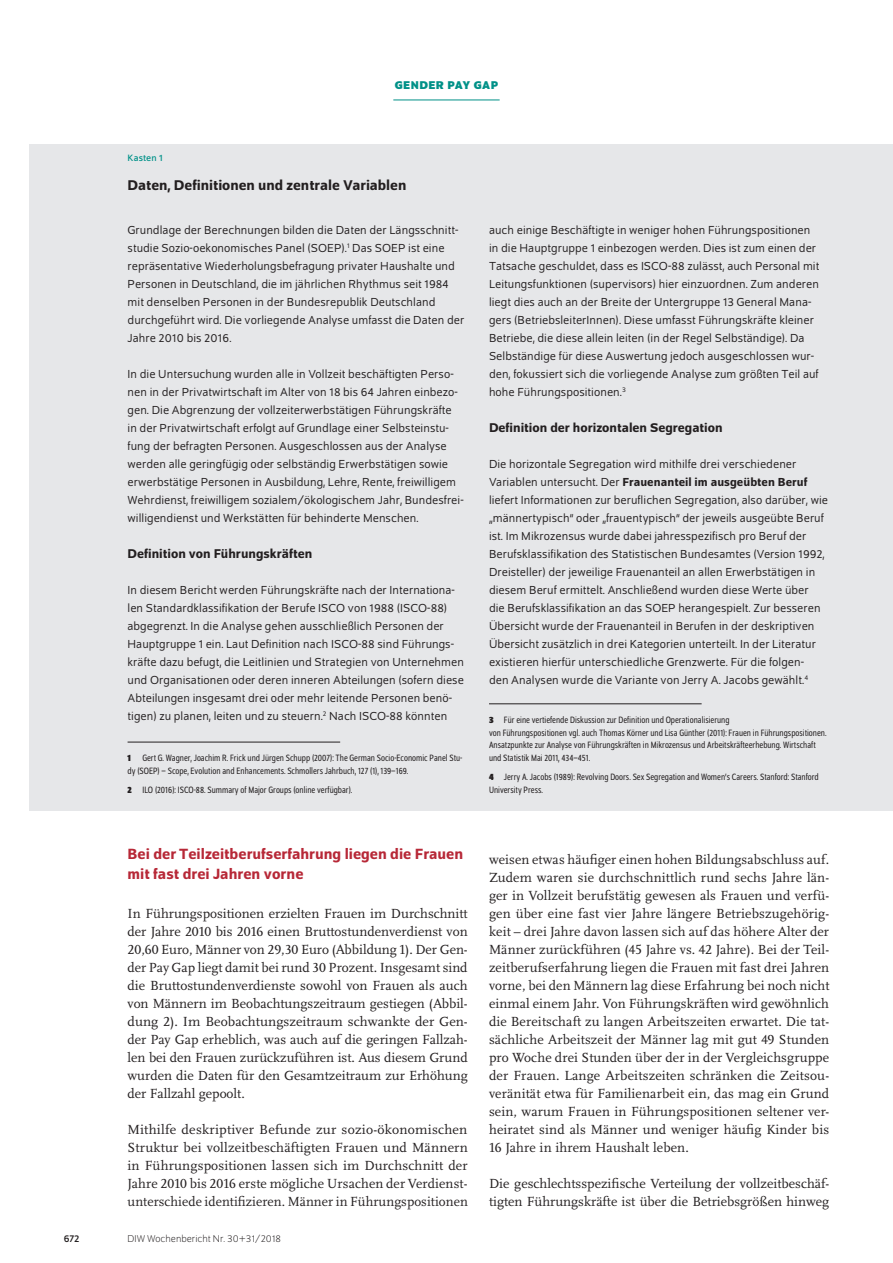
<style>
.page{position:relative;width:893px;height:1263px;background:#fff}
.page>*{position:absolute;margin:0;border:0;box-sizing:border-box;transform-origin:0 0}
.t1{font:500 15.75px/19.5px "Schumpeter";color:#b72837}
.t2{font:500 15px "Schumpeter";color:#231f20}
.t3{font:13.8px/18px "Scala Pro";color:#231f20;text-align:justify}
.t4{font:500 13.5px "Schumpeter";color:#231f20}
.t5{font:12.3px/18px "Schumpeter Blond";letter-spacing:.005em;color:#231f20}
.t6{font:500 12.3px "Schumpeter";letter-spacing:.005em;color:#231f20}
.t7{font:700 12px "Schumpeter";color:#009188}
.t8{font:300 10.5px "Schumpeter";color:#231f20}
.t9{font:10.5px "Schumpeter";color:#231f20}
.t10{font:semi-condensed 9.75px/12.8px "Schumpeter Blond";color:#231f20}
.t11{font:9.75px "Schumpeter";letter-spacing:.01em;color:#009188}
.s1{font-family:"Schumpeter";font-weight:700}
.s2{font-family:"Schumpeter Blond";font-weight:400}
</style>
<div class="page">
<hr style="left:393px;top:100px;width:107px;height:1px;background:#009188">
<div style="left:30px;top:144px;width:833px;height:666px;background:#e6e7e9"></div>
<hr style="left:128px;top:742px;width:212px;height:1px;background:#231f20">
<hr style="left:489px;top:703px;width:213px;height:1px;background:#231f20">
<div style="left:850px;top:144px;width:43px;height:666px;background:#e6e7e9"></div>
<p class="t7" style="left:395px;top:79px;width:18px">GENDER</p>
<p class="t7" style="left:448px;top:79px;width:44px">PAY GAP</p>
<p class="t11" style="left:128px;top:154px;width:37px">Kasten 1</p>
<p class="t2" style="left:128px;top:177px;width:280px">Daten, Definitionen und zentrale Variablen</p>
<p class="t5" style="left:128px;top:221px;width:338px">Grundlage der Berechnungen bilden die Daten der Längsschnitt&shy;studie Sozio-oekonomisches Panel (SOEP).<sup>1</sup> Das SOEP ist eine repräsentative Wiederholungsbefragung privater Haushalte und Personen in Deutschland, die im jährlichen Rhythmus seit 1984 mit denselben Personen in der Bundesrepublik Deutschland durchgeführt wird. Die vorliegende Analyse umfasst die Daten der Jahre 2010 bis 2016.</p>
<p class="t5" style="left:128px;top:365px;width:338px">In die Untersuchung wurden alle in Vollzeit beschäftigten Perso&shy;nen in der Privatwirtschaft im Alter von 18 bis 64 Jahren einbezo&shy;gen. Die Abgrenzung der vollzeiterwerbstätigen Führungskräfte in der Privatwirtschaft erfolgt auf Grundlage einer Selbsteinstu&shy;fung der befragten Personen. Ausgeschlossen aus der Analyse werden alle geringfügig oder selbständig Erwerbstätigen sowie erwerbstätige Personen in Ausbildung, Lehre, Rente, freiwilligem Wehrdienst, freiwilligem sozialem/ökologischem Jahr, Bundesfrei&shy;willigendienst und Werkstätten für behinderte Menschen.</p>
<p class="t4" style="left:128px;top:547px;width:186px">Definition von Führungskräften</p>
<p class="t5" style="left:128px;top:581px;width:338px">In diesem Bericht werden Führungskräfte nach der Internationa&shy;len Standardklassifikation der Berufe ISCO von 1988 (ISCO-88) abgegrenzt. In die Analyse gehen ausschließlich Personen der Hauptgruppe 1 ein. Laut Definition nach ISCO-88 sind Führungs&shy;kräfte dazu befugt, die Leitlinien und Strategien von Unternehmen und Organisationen oder deren inneren Abteilungen (sofern diese Abteilungen insgesamt drei oder mehr leitende Personen benö&shy;tigen) zu planen, leiten und zu steuern.<sup>2</sup> Nach ISCO-88 könnten</p>
<p class="t10" style="left:128px;top:752px;width:336px"><span class="s1">1</span> Gert G. Wagner, Joachim R. Frick und Jürgen Schupp (2007): The German Socio-Economic Panel Stu&shy;dy (SOEP) – Scope, Evolution and Enhancements. Schmollers Jahrbuch, 127 (1), 139–169.</p>
<p class="t10" style="left:128px;top:784px;width:226px"><span class="s1">2</span> ILO (2016): ISCO-88. Summary of Major Groups (online verfügbar).</p>
<p class="t5" style="left:489px;top:221px;width:332px">auch einige Beschäftigte in weniger hohen Führungspositionen in die Hauptgruppe 1 einbezogen werden. Dies ist zum einen der Tatsache geschuldet, dass es ISCO-88 zulässt, auch Personal mit Leitungsfunktionen (supervisors) hier einzuordnen. Zum anderen liegt dies auch an der Breite der Untergruppe 13 General Mana&shy;gers (BetriebsleiterInnen). Diese umfasst Führungskräfte kleiner Betriebe, die diese allein leiten (in der Regel Selbständige). Da Selbständige für diese Auswertung jedoch ausgeschlossen wur&shy;den, fokussiert sich die vorliegende Analyse zum größten Teil auf hohe Führungspositionen.<sup>3</sup></p>
<p class="t4" style="left:489px;top:421px;width:235px">Definition der horizontalen Segregation</p>
<p class="t5" style="left:489px;top:455px;width:309px">Die horizontale Segregation wird mithilfe drei verschiedener</p>
<p class="t6" style="left:489px;top:476px;width:320px"><span class="s2">Variablen untersucht. Der</span> Frauenanteil im ausgeübten Beruf</p>
<p class="t5" style="left:489px;top:491px;width:340px">liefert Informationen zur beruflichen Segregation, also darüber, wie „männertypisch“ oder „frauentypisch“ der jeweils ausgeübte Beruf ist. Im Mikrozensus wurde dabei jahresspezifisch pro Beruf der Berufsklassifikation des Statistischen Bundesamtes (Version 1992, Dreisteller) der jeweilige Frauenanteil an allen Erwerbstätigen in diesem Beruf ermittelt. Anschließend wurden diese Werte über<br>die Berufsklassifikation an das SOEP herangespielt. Zur besseren Übersicht wurde der Frauenanteil in Berufen in der deskriptiven Übersicht zusätzlich in drei Kategorien unterteilt. In der Literatur existieren hierfür unterschiedliche Grenzwerte. Für die folgen-<br>den Analysen wurde die Variante von Jerry A. Jacobs gewählt.<sup>4</sup></p>
<p class="t10" style="left:489px;top:714px;width:339px"><span class="s1">3</span> Für eine vertiefende Diskussion zur Definition und Operationalisierung<br>von Führungspositionen vgl. auch Thomas Körner und Lisa Günther (2011): Frauen in Führungspositionen.<br>Ansatzpunkte zur Analyse von Führungskräften in Mikrozensus und Arbeitskräfteerhebung. Wirtschaft und Statistik Mai 2011, 434–451.</p>
<p class="t10" style="left:489px;top:771px;width:331px"><span class="s1">4</span> Jerry A. Jacobs (1989): Revolving Doors. Sex Segregation and Women’s Careers. Stanford: Stanford<br>University Press.</p>
<p class="t1" style="left:128px;top:845px;width:337px">Bei der Teilzeitberufserfahrung liegen die Frauen mit fast drei Jahren vorne</p>
<p class="t3" style="left:128px;top:904px;width:342px">In Führungspositionen erzielten Frauen im Durchschnitt der Jahre 2010 bis 2016 einen Bruttostundenverdienst von 20,60 Euro, Männer von 29,30 Euro (Abbildung 1). Der Gen&shy;der Pay Gap liegt damit bei rund 30 Prozent. Insgesamt sind die Bruttostundenverdienste sowohl von Frauen als auch von Männern im Beobachtungszeitraum gestiegen (Abbil&shy;dung 2). Im Beobachtungszeitraum schwankte der Gen&shy;der Pay Gap erheblich, was auch auf die geringen Fallzah&shy;len bei den Frauen zurückzuführen ist. Aus diesem Grund wurden die Daten für den Gesamtzeitraum zur Erhöhung der Fallzahl gepoolt.</p>
<p class="t3" style="left:128px;top:1120px;width:342px">Mithilfe deskriptiver Befunde zur sozio-ökonomischen Struktur bei vollzeitbeschäftigten Frauen und Männern in Führungspositionen lassen sich im Durchschnitt der Jahre 2010 bis 2016 erste mögliche Ursachen der Verdienst&shy;unterschiede identifizieren. Männer in Führungspositionen</p>
<p class="t9" style="left:64px;top:1233px;width:17px">672</p>
<p class="t8" style="left:128px;top:1234px;width:155px">DIW Wochenbericht Nr. 30+31/2018</p>
<p class="t3" style="left:489px;top:850px;width:342px">weisen etwas häufiger einen hohen Bildungsabschluss auf.<br>Zudem waren sie durchschnittlich rund sechs Jahre län&shy;ger in Vollzeit berufstätig gewesen als Frauen und verfü&shy;gen über eine fast vier Jahre längere Betriebszugehörig&shy;keit – drei Jahre davon lassen sich auf das höhere Alter der Männer zurückführen (45 Jahre vs. 42 Jahre). Bei der Teil&shy;zeitberufserfahrung liegen die Frauen mit fast drei Jahren vorne, bei den Männern lag diese Erfahrung bei noch nicht einmal einem Jahr. Von Führungskräften wird gewöhnlich die Bereitschaft zu langen Arbeitszeiten erwartet. Die tat&shy;sächliche Arbeitszeit der Männer lag mit gut 49 Stunden pro Woche drei Stunden über der in der Vergleichsgruppe der Frauen. Lange Arbeitszeiten schränken die Zeitsou&shy;veränität etwa für Familienarbeit ein, das mag ein Grund sein, warum Frauen in Führungspositionen seltener ver&shy;heiratet sind als Männer und weniger häufig Kinder bis 16 Jahre in ihrem Haushalt leben.</p>
<p class="t3" style="left:489px;top:1174px;width:342px">Die geschlechtsspezifische Verteilung der vollzeitbeschäf&shy;tigten Führungskräfte ist über die Betriebsgrößen hinweg</p>
</div>
